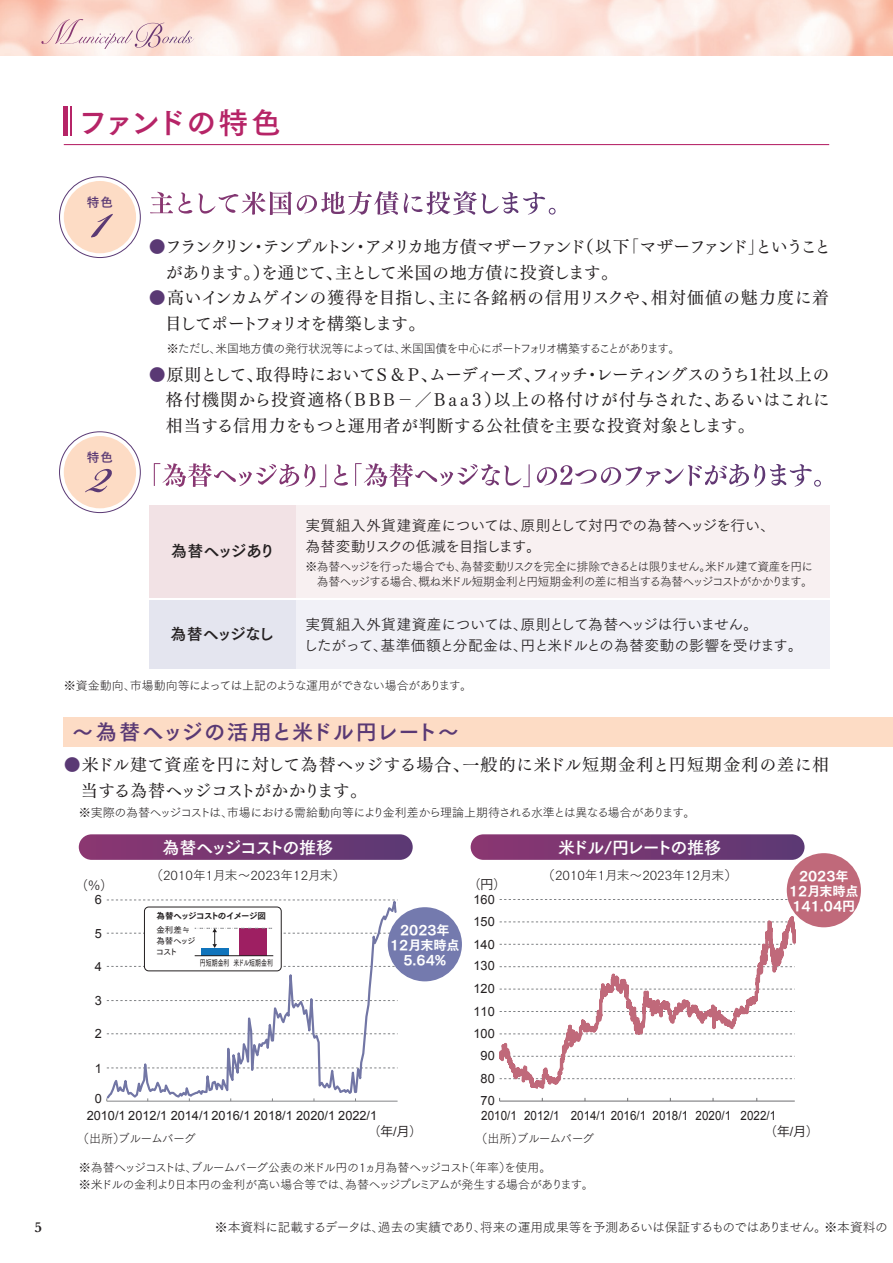
<style>
.page{position:relative;width:893px;height:1263px;background:#fff}
.page>*{position:absolute;margin:0;border:0;box-sizing:border-box;transform-origin:0 0}
.t1{font:85.8px "Bickham Script Pro";color:#5a3974}
.t2{font:29.7px "Tsuku Go Pro B";letter-spacing:-.04em;color:#b62467}
.t3{font:21.3px "Tsuku Go Pro B";letter-spacing:.02em;color:#5a3974}
.t4{font:16.95px/25.5px "Tsuku Min Pro M";letter-spacing:-.02em;color:#231f20}
.t5{font:16.95px/25.5px "Tsuku Min Pro M";letter-spacing:-.075em;color:#231f20}
.t6{font:16.95px/25.5px "Tsuku Min Pro M";letter-spacing:.01em;color:#231f20}
.t7{font:16.95px "Tsuku Go Pro B";letter-spacing:-.095em;color:#fff}
.t8{font:15.9px "Tsuku Go Pro B";letter-spacing:-.105em;color:#231f20}
.t9{font:14.85px/21.3px "Tsuku Go Pro R";letter-spacing:-.03em;color:#231f20}
.t10{font:600 14.85px "Baskerville";color:#231f20}
.t11{font:13.05px/15px "Tsuku Go Pro E";color:#fff;text-align:center}
.t12{font:12.75px "Arial";color:#231f20}
.t13{font:12.75px "Tsuku Go Pro L";letter-spacing:-.04em;color:#231f20}
.t14{font:12.75px "Arial";color:#231f20;scale:.91 1}
.t15{font:12.75px "Tsuku Go Pro L";letter-spacing:-.01em;color:#231f20}
.t16{font:12.75px "Koz Go Pr 6 N";color:#231f20}
.t17{font:12.6px "Tsuku Go Pro B";color:#5a3974}
.t18{font:12px/14.9px "Tsuku Go Pro L";letter-spacing:-.07em;color:#231f20}
.t19{font:12px "Tsuku Go Pro L";letter-spacing:-.04em;color:#231f20}
.t20{font:8.55px "Tsuku Go Pro E";letter-spacing:-.07em;color:#231f20}
.t21{font:8.55px "Tsuku Go Pro D";color:#231f20;scale:.7 1}
.t22{font:8.55px/10.6px "Tsuku Go Pro D";letter-spacing:-.1em;color:#231f20}
.s1{color:#5a3974}
.s2{font-family:"Arial"}
</style>
<div class="page">
<svg style="left:500px;top:899px;width:288px;height:1px"></svg>
<hr style="left:500px;top:1100px;width:295px;height:1px;background:#6c6d70">
<svg style="left:499px;top:906px;width:296px;height:183px"></svg>
<hr style="left:107px;top:1101px;width:291px;height:1px;background:#838588">
<svg style="left:106px;top:899px;width:292px;height:202px"></svg>
<img style="left:0;top:0;width:893px;height:55px">
<svg style="left:41px;top:19px;width:51px;height:25px"></svg>
<div style="left:149px;top:600px;width:680px;height:68px;background:#f1f1f7"></div>
<div style="left:149px;top:506px;width:680px;height:92px;background:#f8f0f1"></div>
<div style="left:149px;top:600px;width:146px;height:68px;background:#e4e5ef"></div>
<div style="left:149px;top:506px;width:146px;height:92px;background:#f2e2e5"></div>
<hr style="left:64px;top:144px;width:765px;height:1px;background:#b62467">
<svg style="left:150px;top:192px;width:23px;height:21px"></svg>
<svg style="left:179px;top:192px;width:13px;height:22px"></svg>
<svg style="left:198px;top:191px;width:358px;height:24px"></svg>
<div style="left:59px;top:176px;width:82px;height:82px;border:1px solid #5a3974;border-radius:50%"></div>
<div style="left:64px;top:181px;width:72px;height:72px;background:#fddcc5;border-radius:50%"></div>
<div style="left:59px;top:431px;width:82px;height:82px;border:1px solid #5a3974;border-radius:50%"></div>
<div style="left:64px;top:436px;width:72px;height:72px;background:#fddcc5;border-radius:50%"></div>
<svg style="left:154px;top:463px;width:172px;height:24px"></svg>
<svg style="left:334px;top:464px;width:14px;height:22px"></svg>
<svg style="left:355px;top:463px;width:175px;height:24px"></svg>
<svg style="left:537px;top:464px;width:284px;height:23px"></svg>
<hr style="left:64px;top:106px;width:4px;height:30px;background:#b62467">
<hr style="left:70px;top:106px;width:1px;height:30px;background:#b62467">
<div style="left:79px;top:834px;width:334px;height:26px;background:linear-gradient(to right,#8b3671,#5d3a75);border-radius:13px"></div>
<div style="left:471px;top:834px;width:333px;height:26px;background:linear-gradient(to right,#8c3671,#5c3974);border-radius:13px"></div>
<div style="left:144px;top:907px;width:137px;height:64px;background:#fff;border-radius:4px"></div>
<div style="left:144px;top:907px;width:138px;height:64px;border:1px solid #231f20;border-radius:4px"></div>
<div style="left:239px;top:928px;width:28px;height:28px;background:#9e1f62"></div>
<div style="left:201px;top:948px;width:28px;height:8px;background:#1074bc"></div>
<hr style="left:195px;top:955px;width:78px;height:1px;background:#231f20">
<svg style="left:107px;top:928px;width:284px;height:20px"></svg>
<div style="left:64px;top:717px;width:829px;height:29px;background:#fddcc5"></div>
<div style="left:787px;top:853px;width:74px;height:74px;background:#c0697a;border-radius:50%"></div>
<div style="left:388px;top:907px;width:74px;height:74px;background:#747aae;border-radius:50%"></div>
<h2 class="t2" style="left:78px;top:97px;width:204px">ファンドの特色</h2>
<p class="t10" style="left:35px;top:1216px;width:9px">5</p>
<p class="t17" style="left:87px;top:192px;width:28px">特色</p>
<h1 class="t1" style="left:92px;top:157px;width:18px">1</h1>
<p class="t17" style="left:87px;top:447px;width:28px">特色</p>
<h1 class="t1" style="left:89px;top:412px;width:23px">2</h1>
<h3 class="t5" style="left:165px;top:232px;width:667px;text-indent:-16px"><span class="s1">●</span>フランクリン・テンプルトン・アメリカ地方債マザーファンド（以下「マザーファンド」ということがあります。）を通じて、主として米国の地方債に投資します。　</h3>
<h3 class="t4" style="left:165px;top:283px;width:666px;text-indent:-16px"><span class="s1">●</span>高いインカムゲインの獲得を目指し、主に各銘柄の信用リスクや、相対価値の魅力度に着目してポートフォリオを構築します。</h3>
<p class="t18" style="left:167px;top:340px;width:515px">※ただし、米国地方債の発行状況等によっては、米国国債を中心にポートフォリオ構築することがあります。</p>
<h3 class="t4" style="left:166px;top:360px;width:665px;text-align:justify;text-indent:-17px"><span class="s1">●</span>原則として、取得時においてＳ＆Ｐ、ムーディーズ、フィッチ・レーティングスのうち1社以上の格付機関から投資適格（ＢＢＢ－／Ｂａａ３）以上の格付けが付与された、あるいはこれに相当する信用力をもつと運用者が判断する公社債を主要な投資対象とします。</h3>
<h3 class="t8" style="left:171px;top:537px;width:105px">為替ヘッジあり</h3>
<h3 class="t8" style="left:171px;top:620px;width:105px">為替ヘッジなし</h3>
<p class="t9" style="left:305px;top:513px;width:471px">実質組入外貨建資産については、原則として対円での為替ヘッジを行い、為替変動リスクの低減を目指します。</p>
<p class="t18" style="left:305px;top:558px;width:509px">※為替ヘッジを行った場合でも、為替変動リスクを完全に排除できるとは限りません。米ドル建て資産を円に　為替ヘッジする場合、概ね米ドル短期金利と円短期金利の差に相当する為替ヘッジコストがかかります。</p>
<p class="t9" style="left:303px;top:612px;width:501px">実質組入外貨建資産については、原則として為替ヘッジは行いません。<br>したがって、基準価額と分配金は、円と米ドルとの為替変動の影響を受けます。</p>
<p class="t19" style="left:64px;top:675px;width:410px">※資金動向、市場動向等によっては上記のような運用ができない場合があります。</p>
<h3 class="t3" style="left:72px;top:713px;width:388px">～為替ヘッジの活用と米ドル円レート～</h3>
<h3 class="t6" style="left:81px;top:750px;width:750px;text-indent:-17px"><span class="s1">●</span>米ドル建て資産を円に対して為替ヘッジする場合、一般的に米ドル短期金利と円短期金利の差に相当する為替ヘッジコストがかかります。</h3>
<p class="t18" style="left:79px;top:804px;width:618px">※実際の為替ヘッジコストは、市場における需給動向等により金利差から理論上期待される水準とは異なる場合があります。</p>
<h3 class="t7" style="left:162px;top:832px;width:172px">為替ヘッジコストの推移</h3>
<h3 class="t7" style="left:558px;top:832px;width:164px">米ドル/円レートの推移</h3>
<p class="t15" style="left:150px;top:864px;width:196px">（2010年1月末～2023年12月末）</p>
<p class="t15" style="left:542px;top:864px;width:196px">（2010年1月末～2023年12月末）</p>
<p class="t16" style="left:75px;top:878px;width:40px">（％）</p>
<p class="t16" style="left:468px;top:877px;width:40px">（円）</p>
<p class="t12" style="left:95px;top:891px;width:9px">6</p>
<p class="t12" style="left:474px;top:891px;width:23px">160</p>
<p class="t12" style="left:95px;top:925px;width:9px">5</p>
<p class="t12" style="left:95px;top:958px;width:9px">4</p>
<p class="t20" style="left:156px;top:908px;width:111px">為替ヘッジコストのイメージ図</p>
<p class="t21" style="left:200px;top:955px;width:106px">円短期金利 米ドル短期金利</p>
<p class="t22" style="left:156px;top:924px;width:41px">金利差≒為替ヘッジコスト</p>
<p class="t11" style="left:390px;top:921px;width:71px">2023年<br>12月末時点<br>5.64%</p>
<p class="t12" style="left:474px;top:913px;width:23px">150</p>
<p class="t12" style="left:474px;top:936px;width:23px">140</p>
<p class="t12" style="left:474px;top:957px;width:23px">130</p>
<p class="t12" style="left:474px;top:980px;width:23px">120</p>
<p class="t12" style="left:95px;top:992px;width:9px">3</p>
<p class="t12" style="left:474px;top:1003px;width:23px">110</p>
<p class="t12" style="left:95px;top:1025px;width:9px">2</p>
<p class="t12" style="left:474px;top:1025px;width:23px">100</p>
<p class="t12" style="left:481px;top:1047px;width:16px">90</p>
<p class="t12" style="left:95px;top:1060px;width:9px">1</p>
<p class="t12" style="left:481px;top:1070px;width:16px">80</p>
<p class="t12" style="left:95px;top:1090px;width:9px">0</p>
<p class="t12" style="left:481px;top:1092px;width:16px">70</p>
<p class="t12" style="left:87px;top:1107px;width:292px">2010/1 2012/1 2014/1 2016/1 2018/1 2020/1 2022/1</p>
<p class="t14" style="left:481px;top:1107px;width:325px">2010/1 2012/1 2014/1 2016/1 2018/1 2020/1 2022/1</p>
<p class="t11" style="left:789px;top:867px;width:71px">2023年<br>12月末時点<br>141.04円</p>
<p class="t16" style="left:368px;top:1124px;width:56px">（年<span class="s2">/</span>月）</p>
<p class="t16" style="left:764px;top:1124px;width:56px">（年<span class="s2">/</span>月）</p>
<p class="t18" style="left:77px;top:1130px;width:120px">（出所）ブルームバーグ</p>
<p class="t18" style="left:476px;top:1130px;width:120px">（出所）ブルームバーグ</p>
<p class="t18" style="left:79px;top:1157px;width:517px;line-height:17px">※為替ヘッジコストは、ブルームバーグ公表の米ドル円の1ヵ月為替ヘッジコスト（年率）を使用。<br>※米ドルの金利より日本円の金利が高い場合等では、為替ヘッジプレミアムが発生する場合があります。</p>
<p class="t13" style="left:215px;top:1216px;width:674px">※本資料に記載するデータは、過去の実績であり、将来の運用成果等を予測あるいは保証するものではありません。※本資料の</p>
</div>
